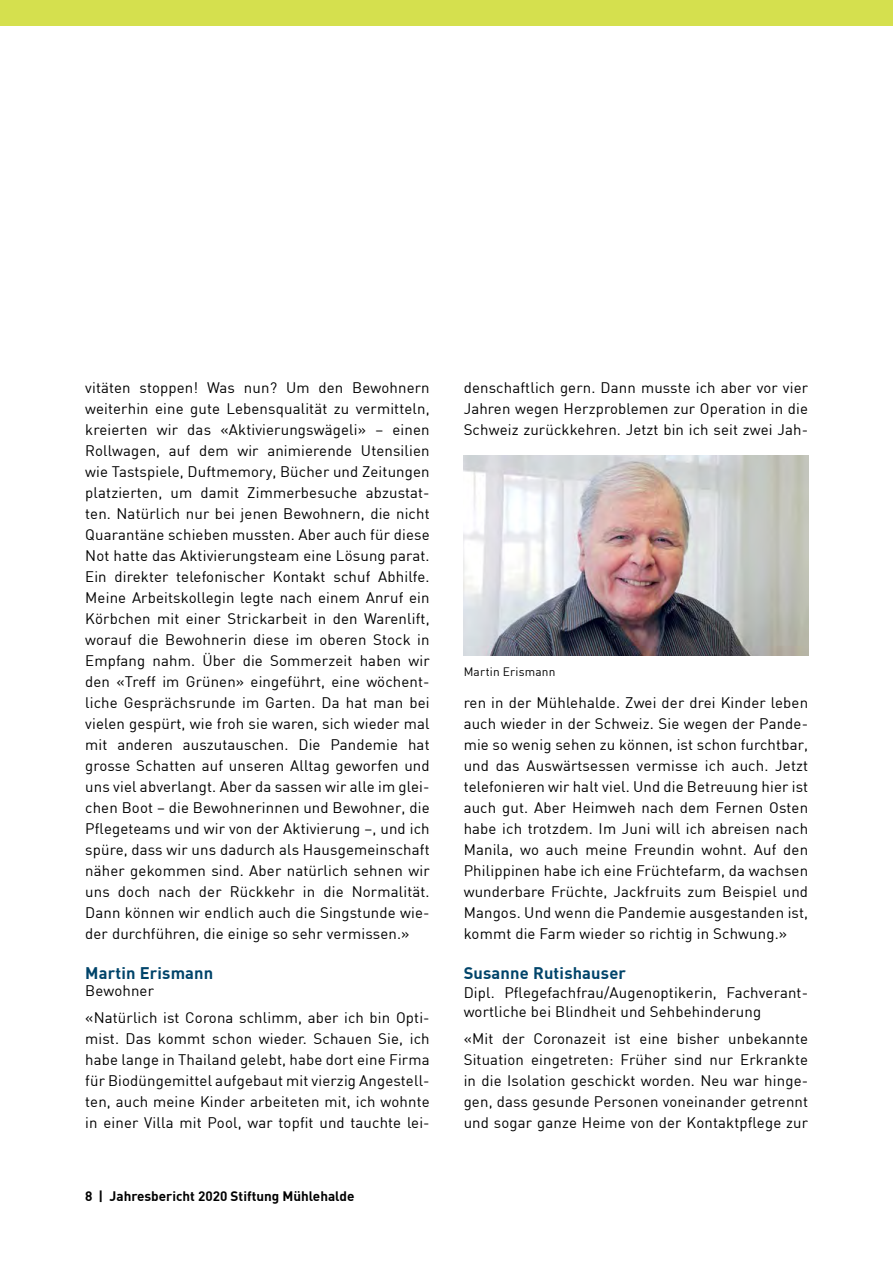
<style>
.page{position:relative;width:893px;height:1263px;background:#fff}
.page>*{position:absolute;margin:0;border:0;box-sizing:border-box;transform-origin:0 0}
.t1{font:700 16.5px "DIN";letter-spacing:.01em;color:#00446a}
.t2{font:15px/21px "DIN";letter-spacing:.01em;color:#000;text-align:justify}
.t3{font:700 13.5px "DIN";color:#000}
.t4{font:12px "DIN";letter-spacing:.015em;color:#000}
</style>
<div class="page">
<div style="left:0;top:0;width:893px;height:26px;background:#d5e04e"></div>
<img style="left:464px;top:456px;width:344px;height:199px">
<p class="t2" style="left:85px;top:376px;width:346px">vitäten stoppen! Was nun? Um den Bewohnern weiterhin eine gute Lebensqualität zu vermitteln, kreierten wir das «Aktivierungswägeli» – einen Rollwagen, auf dem wir animierende Utensilien wie Tastspiele, Duftmemory, Bücher und Zeitungen platzierten, um damit Zimmerbesuche abzustat&shy;ten. Natürlich nur bei jenen Bewohnern, die nicht Quarantäne schieben mussten. Aber auch für diese Not hatte das Aktivierungsteam eine Lösung parat.<br>Ein direkter telefonischer Kontakt schuf Abhilfe.<br>Meine Arbeitskollegin legte nach einem Anruf ein Körbchen mit einer Strickarbeit in den Warenlift, worauf die Bewohnerin diese im oberen Stock in Empfang nahm. Über die Sommerzeit haben wir den «Treff im Grünen» eingeführt, eine wöchent&shy;liche Gesprächsrunde im Garten. Da hat man bei vielen gespürt, wie froh sie waren, sich wieder mal mit anderen auszutauschen. Die Pandemie hat grosse Schatten auf unseren Alltag geworfen und uns viel abverlangt. Aber da sassen wir alle im glei&shy;chen Boot – die Bewohnerinnen und Bewohner, die Pflegeteams und wir von der Aktivierung –, und ich spüre, dass wir uns dadurch als Hausgemeinschaft näher gekommen sind. Aber natürlich sehnen wir uns doch nach der Rückkehr in die Normalität.<br>Dann können wir endlich auch die Singstunde wie&shy;der durchführen, die einige so sehr vermissen.»</p>
<p class="t1" style="left:85px;top:962px;width:130px">Martin Erismann</p>
<p class="t2" style="left:85px;top:976px;width:346px;line-height:27px">Bewohner<br>«Natürlich ist Corona schlimm, aber ich bin Opti-</p>
<p class="t2" style="left:85px;top:1027px;width:346px">mist. Das kommt schon wieder. Schauen Sie, ich habe lange in Thailand gelebt, habe dort eine Firma für Biodüngemittel aufgebaut mit vierzig Angestell&shy;ten, auch meine Kinder arbeiteten mit, ich wohnte in einer Villa mit Pool, war topfit und tauchte lei-</p>
<p class="t3" style="left:85px;top:1187px;width:271px">8 | Jahresbericht 2020 Stiftung Mühlehalde</p>
<p class="t2" style="left:464px;top:376px;width:346px">denschaftlich gern. Dann musste ich aber vor vier Jahren wegen Herzproblemen zur Operation in die Schweiz zurückkehren. Jetzt bin ich seit zwei Jah-</p>
<p class="t4" style="left:464px;top:664px;width:93px">Martin Erismann</p>
<p class="t2" style="left:464px;top:691px;width:346px">ren in der Mühlehalde. Zwei der drei Kinder leben auch wieder in der Schweiz. Sie wegen der Pande&shy;mie so wenig sehen zu können, ist schon furchtbar, und das Auswärtsessen vermisse ich auch. Jetzt telefonieren wir halt viel. Und die Betreuung hier ist auch gut. Aber Heimweh nach dem Fernen Osten habe ich trotzdem. Im Juni will ich abreisen nach Manila, wo auch meine Freundin wohnt. Auf den Philippinen habe ich eine Früchtefarm, da wachsen wunderbare Früchte, Jackfruits zum Beispiel und Mangos. Und wenn die Pandemie ausgestanden ist, kommt die Farm wieder so richtig in Schwung.»</p>
<p class="t1" style="left:464px;top:962px;width:164px">Susanne Rutishauser</p>
<p class="t2" style="left:464px;top:983px;width:346px;line-height:18.8px">Dipl. Pflegefachfrau/Augenoptikerin, Fachverant&shy;wortliche bei Blindheit und Sehbehinderung</p>
<p class="t2" style="left:464px;top:1027px;width:346px">«Mit der Coronazeit ist eine bisher unbekannte Situation eingetreten: Früher sind nur Erkrankte in die Isolation geschickt worden. Neu war hinge&shy;gen, dass gesunde Personen voneinander getrennt und sogar ganze Heime von der Kontaktpflege zur</p>
</div>
